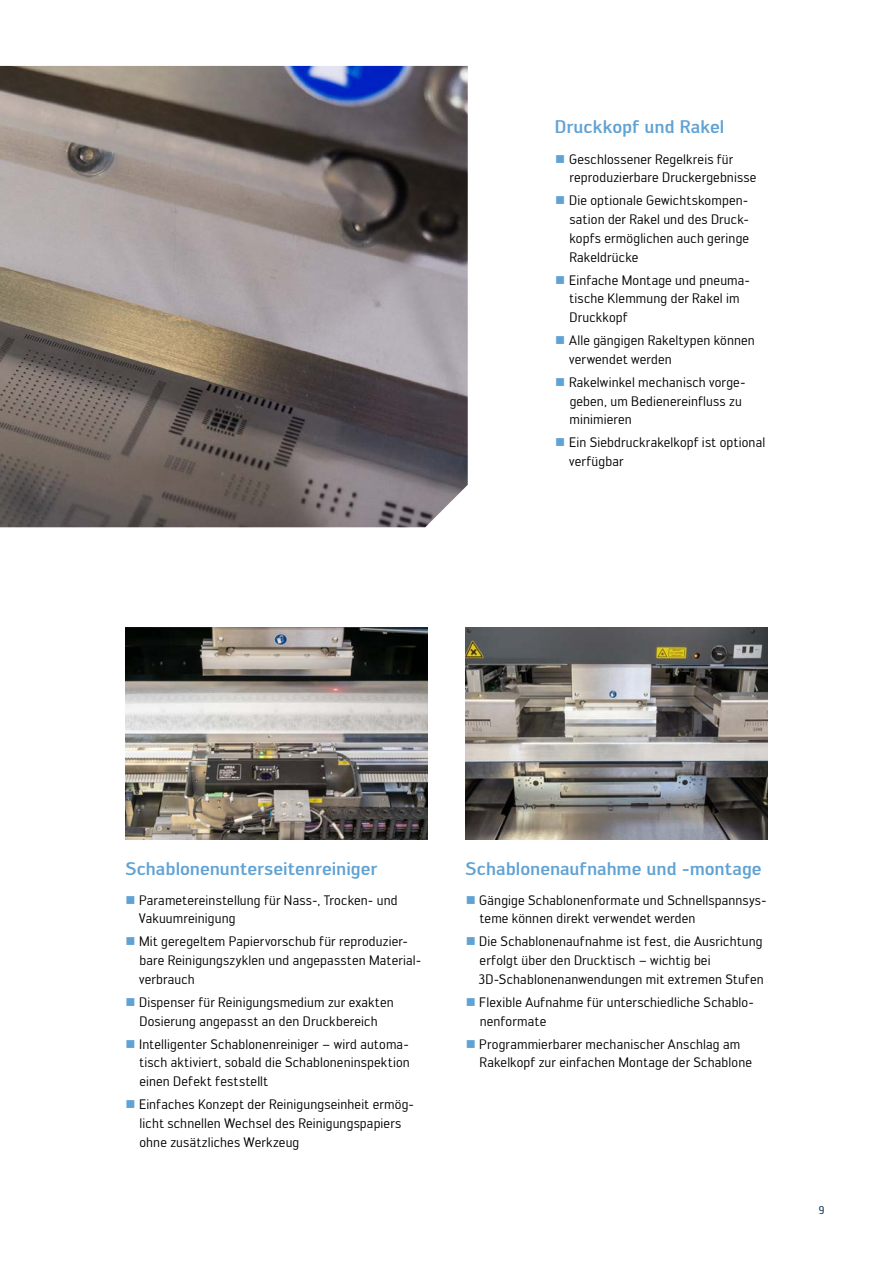
<style>
.page{position:relative;width:893px;height:1263px;background:#fff}
.page>*{position:absolute;margin:0;border:0;box-sizing:border-box;transform-origin:0 0}
.KE_Fließtext_Engel_9{font:500 18px "Engel";color:#60a2d4}
.KE_Fließtext_Engel_9-2{font:13.5px/18.8px "Engel";letter-spacing:.01em;color:#000}
.t1{font:11.25px "Engel";color:#002c50}
.s1{color:#60a2d4}
</style>
<div class="page">
<img style="left:0;top:66px;width:468px;height:461px">
<img style="left:125px;top:627px;width:302px;height:212px">
<img style="left:466px;top:627px;width:301px;height:213px">
<p class="KE_Fließtext_Engel_9" style="left:555px;top:116px;width:171px">Druckkopf und Rakel</p>
<p class="KE_Fließtext_Engel_9-2" style="left:570px;top:149px;width:188px;text-indent:-14px"><span class="s1">■</span> Geschlossener Regelkreis für reproduzierbare Druckergebnisse</p>
<p class="KE_Fließtext_Engel_9-2" style="left:569px;top:191px;width:181px;text-align:justify;text-indent:-14px"><span class="s1">■</span> Die optionale Gewichtskompen&shy;sation der Rakel und des Druck&shy;kopfs ermöglichen auch geringe Rakeldrücke</p>
<p class="KE_Fließtext_Engel_9-2" style="left:569px;top:270px;width:182px;text-indent:-14px"><span class="s1">■</span> Einfache Montage und pneuma&shy;tische Klemmung der Rakel im<br>Druckkopf</p>
<p class="KE_Fließtext_Engel_9-2" style="left:569px;top:331px;width:187px;text-indent:-14px"><span class="s1">■</span> Alle gängigen Rakeltypen können verwendet werden</p>
<p class="KE_Fließtext_Engel_9-2" style="left:570px;top:373px;width:178px;text-indent:-14px"><span class="s1">■</span> Rakelwinkel mechanisch vorge&shy;geben, um Bedienereinfluss zu minimieren</p>
<p class="KE_Fließtext_Engel_9-2" style="left:569px;top:433px;width:198px;text-indent:-14px"><span class="s1">■</span> Ein Siebdruckrakelkopf ist optional verfügbar</p>
<p class="KE_Fließtext_Engel_9" style="left:125px;top:858px;width:254px">Schablonenunterseitenreiniger</p>
<p class="KE_Fließtext_Engel_9-2" style="left:139px;top:890px;width:261px;text-indent:-13px"><span class="s1">■</span> Parametereinstellung für Nass-, Trocken- und<br>Vakuumreinigung</p>
<p class="KE_Fließtext_Engel_9-2" style="left:139px;top:932px;width:284px;text-indent:-14px"><span class="s1">■</span> Mit geregeltem Papiervorschub für reproduzier&shy;bare Reinigungszyklen und angepassten Material&shy;verbrauch</p>
<p class="KE_Fließtext_Engel_9-2" style="left:126px;top:993px;width:270px;text-align:center"><span class="s1">■</span> Dispenser für Reinigungsmedium zur exakten<br>Dosierung angepasst an den Druckbereich</p>
<p class="KE_Fließtext_Engel_9-2" style="left:139px;top:1035px;width:272px;text-align:justify;text-indent:-14px"><span class="s1">■</span> Intelligenter Schablonenreiniger – wird automa&shy;tisch aktiviert, sobald die Schabloneninspektion einen Defekt feststellt</p>
<p class="KE_Fließtext_Engel_9-2" style="left:139px;top:1095px;width:276px;text-indent:-14px"><span class="s1">■</span> Einfaches Konzept der Reinigungseinheit ermög&shy;licht schnellen Wechsel des Reinigungspapiers ohne zusätzliches Werkzeug</p>
<p class="KE_Fließtext_Engel_9" style="left:466px;top:858px;width:298px">Schablonenaufnahme und -montage</p>
<p class="KE_Fließtext_Engel_9-2" style="left:479px;top:890px;width:289px;text-indent:-14px"><span class="s1">■</span> Gängige Schablonenformate und Schnellspannsys&shy;teme können direkt verwendet werden</p>
<p class="KE_Fließtext_Engel_9-2" style="left:479px;top:932px;width:287px;text-indent:-13px"><span class="s1">■</span> Die Schablonenaufnahme ist fest, die Ausrichtung erfolgt über den Drucktisch – wichtig bei<br>3D-Schablonenanwendungen mit extremen Stufen</p>
<p class="KE_Fließtext_Engel_9-2" style="left:480px;top:993px;width:276px;text-indent:-14px"><span class="s1">■</span> Flexible Aufnahme für unterschiedliche Schablo&shy;nenformate</p>
<p class="KE_Fließtext_Engel_9-2" style="left:480px;top:1035px;width:274px;text-indent:-14px"><span class="s1">■</span> Programmierbarer mechanischer Anschlag am<br>Rakelkopf zur einfachen Montage der Schablone</p>
<p class="t1" style="left:819px;top:1203px;width:7px">9</p>
</div>
